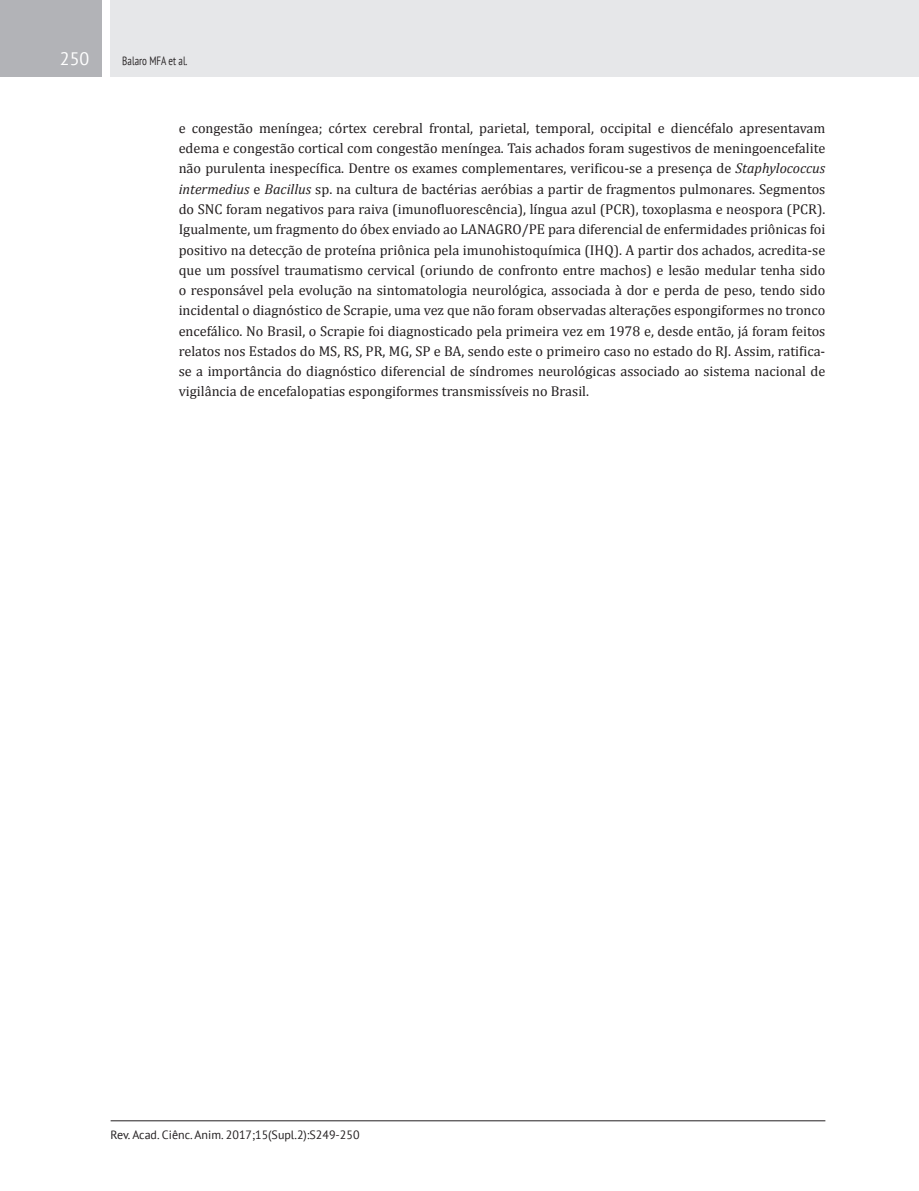
<style>
.page{position:relative;width:919px;height:1191px;background:#fff}
.page>*{position:absolute;margin:0;border:0;box-sizing:border-box;transform-origin:0 0}
.Número_de_páginas{font:18px "PT Sans";color:#fff}
.Texto_-_Resumo{font:14.25px/20.2px "Cambria";color:#231f20;text-align:justify}
.Rodapé{font:12px "PT Sans";color:#231f20}
.Cabeçalho{font:12px "PT Sans";color:#231f20;scale:.75 1}
.s1{font-style:italic}
</style>
<div class="page">
<div style="left:111px;top:0;width:807px;height:77px;background:#e6e7e9"></div>
<div style="left:0;top:0;width:102px;height:77px;background:#b2b3b7"></div>
<hr style="left:111px;top:1120px;width:714px;height:1px;background:#231f20">
<p class="Número_de_páginas" style="left:60px;top:47px;width:31px">250</p>
<p class="Cabeçalho" style="left:122px;top:53px;width:88px">Balaro MFA et al.</p>
<p class="Texto_-_Resumo" style="left:179px;top:118px;width:648px">e congestão meníngea; córtex cerebral frontal, parietal, temporal, occipital e diencéfalo apresentavam edema e congestão cortical com congestão meníngea. Tais achados foram sugestivos de meningoencefalite não purulenta inespecífica. Dentre os exames complementares, verificou-se a presença de <span class="s1">Staphylococcus intermedius</span> e <span class="s1">Bacillus</span> sp. na cultura de bactérias aeróbias a partir de fragmentos pulmonares. Segmentos do SNC foram negativos para raiva (imunofluorescência), língua azul (PCR), toxoplasma e neospora (PCR).<br>Igualmente, um fragmento do óbex enviado ao LANAGRO/PE para diferencial de enfermidades priônicas foi positivo na detecção de proteína priônica pela imunohistoquímica (IHQ). A partir dos achados, acredita-se que um possível traumatismo cervical (oriundo de confronto entre machos) e lesão medular tenha sido o responsável pela evolução na sintomatologia neurológica, associada à dor e perda de peso, tendo sido incidental o diagnóstico de Scrapie, uma vez que não foram observadas alterações espongiformes no tronco encefálico. No Brasil, o Scrapie foi diagnosticado pela primeira vez em 1978 e, desde então, já foram feitos relatos nos Estados do MS, RS, PR, MG, SP e BA, sendo este o primeiro caso no estado do RJ. Assim, ratifica&shy;se a importância do diagnóstico diferencial de síndromes neurológicas associado ao sistema nacional de vigilância de encefalopatias espongiformes transmissíveis no Brasil.</p>
<p class="Rodapé" style="left:111px;top:1126px;width:250px">Rev. Acad. Ciênc. Anim. 2017;15(Supl.2):S249-250</p>
</div>
